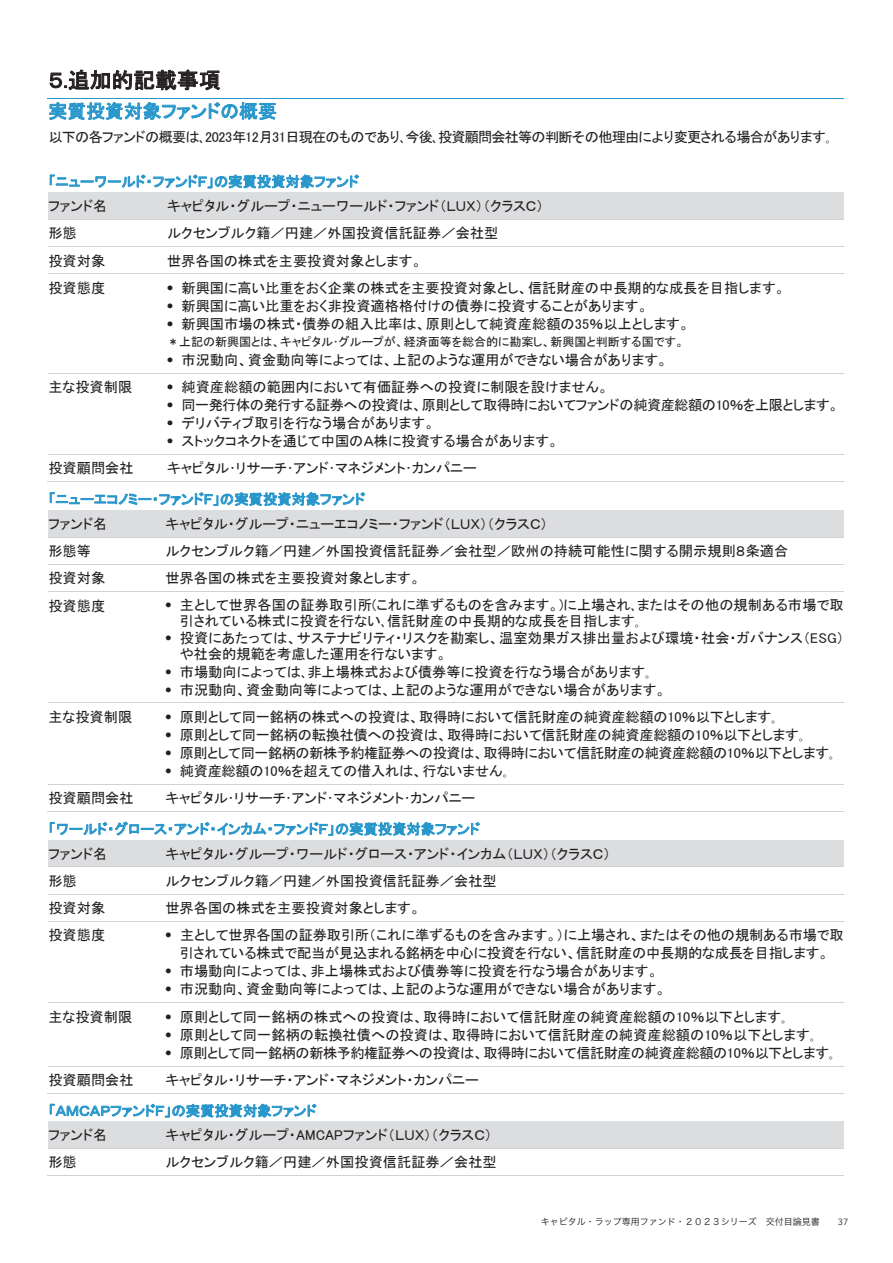
<style>
.page{position:relative;width:893px;height:1263px;background:#fff}
.page>*{position:absolute;margin:0;border:0;box-sizing:border-box;transform-origin:0 0}
.t1{font:21.75px "MS P Gothic";color:#231f20}
.t2{font:18.75px "MS P Gothic";letter-spacing:.005em;color:#2796cb}
.t3{font:14.25px/16.5px "MS P Gothic";color:#231f20}
.t4{font:14.25px "MS P Gothic";letter-spacing:-.04em;color:#231f20}
.t5{font:14.25px "MS P Gothic";color:#2796cb}
.t6{font:14.25px "MS P Gothic";letter-spacing:-.035em;color:#231f20}
.t7{font:12px "MS P Gothic";color:#231f20}
.t8{font:9px "Hira Kaku Pro N W3";color:#231f20}
.t9{font:9px "Avenir Next LT Com";color:#231f20}
</style>
<div class="page">
<hr style="left:47px;top:98px;width:797px;height:1px;background:#2796cb">
<svg style="left:49px;top:69px;width:227px;height:51px"></svg>
<svg style="left:50px;top:174px;width:309px;height:14px"></svg>
<div style="left:48px;top:197px;width:119px;height:18px;background:#dcdddf"></div>
<div style="left:167px;top:197px;width:677px;height:18px;background:#dcdddf"></div>
<div style="left:48px;top:192px;width:796px;height:5px;background:#dcdddf"></div>
<hr style="left:48px;top:215px;width:796px;height:4px;background:#dcdddf">
<hr style="left:48px;top:219px;width:796px;height:1px;background:#d1d2d4">
<hr style="left:48px;top:246px;width:796px;height:1px;background:#d1d2d4">
<hr style="left:48px;top:274px;width:796px;height:1px;background:#d1d2d4">
<hr style="left:48px;top:373px;width:796px;height:1px;background:#d1d2d4">
<hr style="left:48px;top:454px;width:796px;height:1px;background:#d1d2d4">
<hr style="left:47px;top:482px;width:120px;height:1px;background:#d1d2d4">
<hr style="left:166px;top:482px;width:678px;height:1px;background:#d1d2d4">
<svg style="left:50px;top:492px;width:315px;height:14px"></svg>
<div style="left:48px;top:514px;width:117px;height:18px;background:#dcdddf"></div>
<div style="left:165px;top:514px;width:679px;height:18px;background:#dcdddf"></div>
<hr style="left:48px;top:510px;width:796px;height:4px;background:#dcdddf">
<div style="left:48px;top:532px;width:796px;height:5px;background:#dcdddf"></div>
<hr style="left:48px;top:537px;width:796px;height:1px;background:#d1d2d4">
<hr style="left:48px;top:564px;width:796px;height:1px;background:#d1d2d4">
<hr style="left:48px;top:591px;width:796px;height:1px;background:#d1d2d4">
<hr style="left:48px;top:703px;width:796px;height:1px;background:#d1d2d4">
<hr style="left:48px;top:784px;width:796px;height:1px;background:#d1d2d4">
<hr style="left:47px;top:811px;width:118px;height:1px;background:#d1d2d4">
<hr style="left:164px;top:811px;width:680px;height:1px;background:#d1d2d4">
<svg style="left:50px;top:821px;width:430px;height:15px"></svg>
<div style="left:48px;top:844px;width:117px;height:18px;background:#dcdddf"></div>
<div style="left:165px;top:844px;width:679px;height:18px;background:#dcdddf"></div>
<hr style="left:48px;top:840px;width:796px;height:4px;background:#dcdddf">
<hr style="left:48px;top:862px;width:796px;height:4px;background:#dcdddf">
<hr style="left:48px;top:866px;width:796px;height:1px;background:#d1d2d4">
<hr style="left:48px;top:894px;width:796px;height:1px;background:#d1d2d4">
<hr style="left:48px;top:921px;width:796px;height:1px;background:#d1d2d4">
<hr style="left:48px;top:1002px;width:796px;height:1px;background:#d1d2d4">
<hr style="left:48px;top:1066px;width:796px;height:1px;background:#d1d2d4">
<hr style="left:47px;top:1093px;width:118px;height:1px;background:#d1d2d4">
<hr style="left:164px;top:1093px;width:680px;height:1px;background:#d1d2d4">
<svg style="left:50px;top:1104px;width:267px;height:13px"></svg>
<div style="left:48px;top:1126px;width:117px;height:18px;background:#dcdddf"></div>
<div style="left:165px;top:1126px;width:679px;height:18px;background:#dcdddf"></div>
<hr style="left:48px;top:1122px;width:796px;height:4px;background:#dcdddf">
<hr style="left:48px;top:1144px;width:796px;height:4px;background:#dcdddf">
<hr style="left:48px;top:1148px;width:796px;height:1px;background:#d1d2d4">
<hr style="left:47px;top:1175px;width:118px;height:1px;background:#d1d2d4">
<hr style="left:164px;top:1175px;width:680px;height:1px;background:#d1d2d4">
<h1 class="t1" style="left:48px;top:69px;width:174px">５.追加的記載事項</h1>
<h2 class="t2" style="left:48px;top:102px;width:230px">実質投資対象ファンドの概要</h2>
<p class="t4" style="left:48px;top:130px;width:785px">以下の各ファンドの概要は､2023年12月31日現在のものであり､今後､投資顧問会社等の判断その他理由により変更される場合があります｡</p>
<p class="t5" style="left:48px;top:174px;width:312px">「ニューワールド・ファンドＦ」の実質投資対象ファンド</p>
<p class="t3" style="left:48px;top:198px;width:60px">ファンド名</p>
<p class="t3" style="left:167px;top:198px;width:378px">キャピタル・グループ・ニューワールド・ファンド（ＬＵＸ）（クラスＣ）</p>
<p class="t3" style="left:48px;top:225px;width:30px">形態</p>
<p class="t3" style="left:167px;top:225px;width:333px">ルクセンブルク籍／円建／外国投資信託証券／会社型</p>
<p class="t3" style="left:48px;top:252px;width:58px">投資対象</p>
<p class="t3" style="left:167px;top:252px;width:257px">世界各国の株式を主要投資対象とします。</p>
<p class="t3" style="left:48px;top:279px;width:58px">投資態度</p>
<p class="t3" style="left:167px;top:279px;width:620px"><sup>●</sup> 新興国に高い比重をおく企業の株式を主要投資対象とし、信託財産の中長期的な成長を目指します。</p>
<p class="t3" style="left:167px;top:297px;width:483px"><sup>●</sup> 新興国に高い比重をおく非投資適格格付けの債券に投資することがあります。</p>
<p class="t3" style="left:167px;top:315px;width:524px"><sup>●</sup> 新興国市場の株式・債券の組入比率は、原則として純資産総額の35％以上とします。</p>
<p class="t7" style="left:167px;top:336px;width:518px">＊上記の新興国とは、キャピタル･グループが、経済面等を総合的に勘案し、新興国と判断する国です。</p>
<p class="t3" style="left:167px;top:351px;width:502px"><sup>●</sup> 市況動向、資金動向等によっては、上記のような運用ができない場合があります。</p>
<p class="t3" style="left:48px;top:379px;width:85px">主な投資制限</p>
<p class="t3" style="left:167px;top:379px;width:443px"><sup>●</sup> 純資産総額の範囲内において有価証券への投資に制限を設けません。</p>
<p class="t6" style="left:167px;top:398px;width:673px"><sup>●</sup> 同一発行体の発行する証券への投資は、原則として取得時においてファンドの純資産総額の10％を上限とします。</p>
<p class="t3" style="left:167px;top:415px;width:269px"><sup>●</sup> デリバティブ取引を行なう場合があります。</p>
<p class="t3" style="left:167px;top:433px;width:393px"><sup>●</sup> ストックコネクトを通じて中国のＡ株に投資する場合があります。</p>
<p class="t3" style="left:48px;top:460px;width:87px">投資顧問会社</p>
<p class="t3" style="left:167px;top:460px;width:311px">キャピタル･リサーチ･アンド･マネジメント･カンパニー</p>
<p class="t5" style="left:48px;top:492px;width:318px">「ニューエコノミー・ファンドＦ」の実質投資対象ファンド</p>
<p class="t3" style="left:48px;top:515px;width:60px">ファンド名</p>
<p class="t3" style="left:165px;top:515px;width:384px">キャピタル・グループ・ニューエコノミー・ファンド（ＬＵＸ）（クラスＣ）</p>
<p class="t3" style="left:48px;top:543px;width:44px">形態等</p>
<p class="t3" style="left:165px;top:543px;width:624px">ルクセンブルク籍／円建／外国投資信託証券／会社型／欧州の持続可能性に関する開示規則８条適合</p>
<p class="t3" style="left:48px;top:570px;width:58px">投資対象</p>
<p class="t3" style="left:165px;top:570px;width:257px">世界各国の株式を主要投資対象とします。</p>
<p class="t3" style="left:48px;top:597px;width:58px">投資態度</p>
<p class="t3" style="left:180px;top:596px;width:666px;text-indent:-14px"><sup>●</sup> 主として世界各国の証券取引所(これに準ずるものを含みます。)に上場され､またはその他の規制ある市場で取引されている株式に投資を行ない､信託財産の中長期的な成長を目指します｡</p>
<p class="t3" style="left:180px;top:629px;width:666px;text-indent:-14px"><sup>●</sup> 投資にあたっては、サステナビリティ・リスクを勘案し、温室効果ガス排出量および環境・社会・ガバナンス（ESG）や社会的規範を考慮した運用を行ないます。</p>
<p class="t3" style="left:165px;top:663px;width:488px"><sup>●</sup> 市場動向によっては､非上場株式および債券等に投資を行なう場合があります｡</p>
<p class="t3" style="left:165px;top:681px;width:502px"><sup>●</sup> 市況動向、資金動向等によっては、上記のような運用ができない場合があります。</p>
<p class="t3" style="left:48px;top:708px;width:85px">主な投資制限</p>
<p class="t3" style="left:165px;top:708px;width:613px"><sup>●</sup> 原則として同一銘柄の株式への投資は、取得時において信託財産の純資産総額の10％以下とします｡</p>
<p class="t3" style="left:165px;top:726px;width:641px"><sup>●</sup> 原則として同一銘柄の転換社債への投資は、取得時において信託財産の純資産総額の10％以下とします｡</p>
<p class="t4" style="left:165px;top:746px;width:671px"><sup>●</sup> 原則として同一銘柄の新株予約権証券への投資は、取得時において信託財産の純資産総額の10％以下とします｡</p>
<p class="t3" style="left:165px;top:762px;width:345px"><sup>●</sup> 純資産総額の10％を超えての借入れは、行ないません｡</p>
<p class="t3" style="left:48px;top:790px;width:87px">投資顧問会社</p>
<p class="t3" style="left:165px;top:790px;width:311px">キャピタル･リサーチ･アンド･マネジメント･カンパニー</p>
<p class="t5" style="left:48px;top:822px;width:433px">「ワールド・グロース・アンド・インカム・ファンドＦ」の実質投資対象ファンド</p>
<p class="t3" style="left:48px;top:845px;width:60px">ファンド名</p>
<p class="t3" style="left:165px;top:845px;width:447px">キャピタル・グループ・ワールド・グロース・アンド・インカム（ＬＵＸ）（クラスＣ）</p>
<p class="t3" style="left:48px;top:872px;width:30px">形態</p>
<p class="t3" style="left:165px;top:872px;width:333px">ルクセンブルク籍／円建／外国投資信託証券／会社型</p>
<p class="t3" style="left:48px;top:900px;width:58px">投資対象</p>
<p class="t3" style="left:165px;top:900px;width:257px">世界各国の株式を主要投資対象とします。</p>
<p class="t3" style="left:48px;top:927px;width:58px">投資態度</p>
<p class="t3" style="left:165px;top:926px;width:680px;line-height:18px;text-align:center"><sup>●</sup> 主として世界各国の証券取引所（これに準ずるものを含みます。）に上場され、またはその他の規制ある市場で取引されている株式で配当が見込まれる銘柄を中心に投資を行ない、信託財産の中長期的な成長を目指します。</p>
<p class="t3" style="left:165px;top:963px;width:494px"><sup>●</sup> 市場動向によっては、非上場株式および債券等に投資を行なう場合があります。</p>
<p class="t3" style="left:165px;top:981px;width:502px"><sup>●</sup> 市況動向、資金動向等によっては、上記のような運用ができない場合があります。</p>
<p class="t3" style="left:48px;top:1008px;width:85px">主な投資制限</p>
<p class="t3" style="left:165px;top:1008px;width:623px"><sup>●</sup> 原則として同一銘柄の株式への投資は、取得時において信託財産の純資産総額の10％以下とします｡</p>
<p class="t3" style="left:165px;top:1026px;width:652px"><sup>●</sup> 原則として同一銘柄の転換社債への投資は、取得時において信託財産の純資産総額の10％以下とします｡</p>
<p class="t4" style="left:165px;top:1045px;width:671px"><sup>●</sup> 原則として同一銘柄の新株予約権証券への投資は、取得時において信託財産の純資産総額の10％以下とします｡</p>
<p class="t3" style="left:48px;top:1071px;width:87px">投資顧問会社</p>
<p class="t3" style="left:165px;top:1071px;width:315px">キャピタル・リサーチ・アンド・マネジメント・カンパニー</p>
<p class="t5" style="left:48px;top:1103px;width:270px">「ＡＭＣＡＰファンドＦ」の実質投資対象ファンド</p>
<p class="t3" style="left:48px;top:1127px;width:60px">ファンド名</p>
<p class="t3" style="left:165px;top:1127px;width:328px">キャピタル・グループ・AMCAPファンド（ＬＵＸ）（クラスＣ）</p>
<p class="t3" style="left:48px;top:1154px;width:30px">形態</p>
<p class="t3" style="left:165px;top:1154px;width:333px">ルクセンブルク籍／円建／外国投資信託証券／会社型</p>
<p class="t8" style="left:541px;top:1214px;width:280px">キャピタル・ラップ専用ファンド・２０２３シリーズ　交付目論見書</p>
<p class="t9" style="left:838px;top:1217px;width:12px">37</p>
</div>
